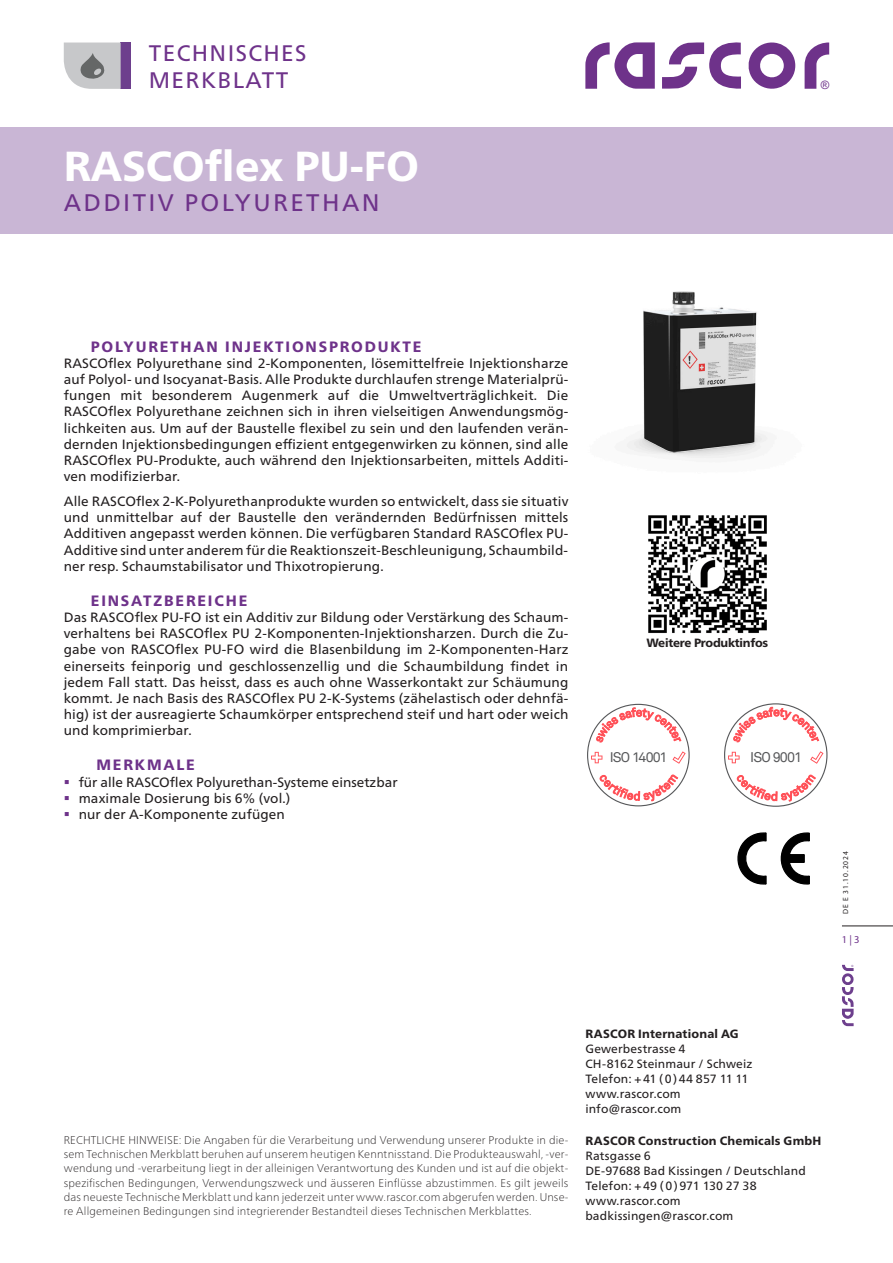
<style>
.page{position:relative;width:893px;height:1263px;background:#fff}
.page>*{position:absolute;margin:0;border:0;box-sizing:border-box;transform-origin:0 0}
.t1{font:800 42px "Frutiger Neue LT Pro";color:#fff}
.t2{font:24px "Frutiger Neue LT Pro";letter-spacing:.1em;color:#6e328a}
.t3{font:22.5px/27px "Frutiger Neue LT Pro";letter-spacing:.06em;color:#6e328a}
.t4{font:800 15px "Frutiger Neue LT Pro";letter-spacing:.12em;color:#6e328a}
.t5{font:14.1px "Akkurat TT";letter-spacing:-.055em;color:#57585a}
.t6{font:13.95px "Akkurat TT";letter-spacing:-.065em;color:#57585a}
.t7{font:13.5px/16.2px "Frutiger Neue LT Pro";letter-spacing:.01em;color:#231f20;text-align:justify}
.t8{font:12px/15px "Frutiger Neue LT Pro";letter-spacing:.01em;color:#231f20}
.t9{font:800 12px "Frutiger Neue LT Pro";letter-spacing:.015em;color:#231f20}
.t10{font:800 12px "Frutiger Neue LT Pro";letter-spacing:-.02em;color:#231f20}
.t11{font:11.55px "Arial";color:#6e328a}
.t12{font:100 11.25px/14.2px "Frutiger Neue LT Pro";letter-spacing:.015em;color:#231f20;text-align:justify}
.t13{font:10.5px "Myriad Pro";color:#6e328a}
.t14{font:7.5px "Myriad Pro";letter-spacing:.125em;color:#231f20}
.t15{font:2.85px "Arial";color:#6d3f8d}
.s1{color:#6e328a}
</style>
<div class="page">
<div style="left:0;top:128px;width:893px;height:106px;background:#c9b6d5"></div>
<svg style="left:805px;top:43px;width:24px;height:46px"></svg>
<svg style="left:585px;top:43px;width:70px;height:46px"></svg>
<svg style="left:662px;top:43px;width:133px;height:46px"></svg>
<div style="left:121px;top:43px;width:10px;height:46px;background:#6d3f8d"></div>
<svg style="left:64px;top:43px;width:57px;height:46px;background:#bcbdbf"></svg>
<hr style="left:842px;top:926px;width:51px;height:1px;background:#231f20">
<svg style="left:842px;top:965px;width:12px;height:61px"></svg>
<img style="left:626px;top:291px;width:142px;height:168px">
<svg style="left:737px;top:832px;width:30px;height:53px"></svg>
<svg style="left:780px;top:832px;width:30px;height:53px"></svg>
<img style="left:648px;top:515px;width:119px;height:118px">
<svg style="left:724px;top:703px;width:103px;height:104px"></svg>
<svg style="left:587px;top:704px;width:103px;height:102px"></svg>
<h3 class="t3" style="left:149px;top:39px;width:159px">TECHNISCHES<br>MERKBLATT</h3>
<h1 class="t1" style="left:64px;top:141px;width:357px">RASCOflex PU-FO</h1>
<h2 class="t2" style="left:64px;top:188px;width:317px">ADDITIV POLYURETHAN</h2>
<p class="t11" style="left:821px;top:77px;width:10px">®</p>
<p class="t4" style="left:91px;top:337px;width:332px">POLYURETHAN INJEKTIONSPRODUKTE</p>
<p class="t7" style="left:64px;top:355px;width:506px">RASCOflex Polyurethane sind 2-Komponenten, lösemittelfreie Injektionsharze auf Polyol- und Isocyanat-Basis. Alle Produkte durchlaufen strenge Materialprü&shy;fungen mit besonderem Augenmerk auf die Umweltverträglichkeit. Die RASCOflex Polyurethane zeichnen sich in ihren vielseitigen Anwendungsmög&shy;lichkeiten aus. Um auf der Baustelle flexibel zu sein und den laufenden verän&shy;dernden Injektionsbedingungen effizient entgegenwirken zu können, sind alle RASCOflex PU-Produkte, auch während den Injektionsarbeiten, mittels Additi&shy;ven modifizierbar.</p>
<p class="t7" style="left:64px;top:493px;width:506px">Alle RASCOflex 2-K-Polyurethanprodukte wurden so entwickelt, dass sie situativ und unmittelbar auf der Baustelle den verändernden Bedürfnissen mittels Additiven angepasst werden können. Die verfügbaren Standard RASCOflex PU-Additive sind unter anderem für die Reaktionszeit-Beschleunigung, Schaumbild&shy;ner resp. Schaumstabilisator und Thixotropierung.</p>
<p class="t4" style="left:91px;top:591px;width:158px">EINSATZBEREICHE</p>
<p class="t7" style="left:64px;top:609px;width:506px">Das RASCOflex PU-FO ist ein Additiv zur Bildung oder Verstärkung des Schaum&shy;verhaltens bei RASCOflex PU 2-Komponenten-Injektionsharzen. Durch die Zu&shy;gabe von RASCOflex PU-FO wird die Blasenbildung im 2-Komponenten-Harz einerseits feinporig und geschlossenzellig und die Schaumbildung findet in jedem Fall statt. Das heisst, dass es auch ohne Wasserkontakt zur Schäumung kommt. Je nach Basis des RASCOflex PU 2-K-Systems (zähelastisch oder dehnfä&shy;hig) ist der ausreagierte Schaumkörper entsprechend steif und hart oder weich und komprimierbar.</p>
<p class="t4" style="left:97px;top:756px;width:100px">MERKMALE</p>
<p class="t7" style="left:64px;top:773px;width:335px"><span class="s1">▪</span> für alle RASCOflex Polyurethan-Systeme einsetzbar</p>
<p class="t7" style="left:64px;top:790px;width:228px"><span class="s1">▪</span> maximale Dosierung bis 6% (vol.)</p>
<p class="t7" style="left:64px;top:806px;width:223px"><span class="s1">▪</span> nur der A-Komponente zufügen</p>
<p class="t10" style="left:646px;top:636px;width:123px">Weitere Produktinfos</p>
<p class="t6" style="left:610px;top:749px;width:59px">ISO 14001</p>
<p class="t5" style="left:750px;top:749px;width:53px">ISO 9001</p>
<p class="t14" style="left:841px;top:914px;width:64px;rotate:-90deg">DE E 31.10.2024</p>
<p class="t13" style="left:842px;top:933px;width:19px">1 | 3</p>
<p class="t15" style="left:851px;top:967px;width:4px;rotate:-90deg">®</p>
<p class="t12" style="left:64px;top:1133px;width:506px">RECHTLICHE HINWEISE: Die Angaben für die Verarbeitung und Verwendung unserer Produkte in die&shy;sem Technischen Merkblatt beruhen auf unserem heutigen Kenntnisstand. Die Produkteauswahl, -ver&shy;wendung und -verarbeitung liegt in der alleinigen Verantwortung des Kunden und ist auf die objekt&shy;spezifischen Bedingungen, Verwendungszweck und äusseren Einflüsse abzustimmen. Es gilt jeweils das neueste Technische Merkblatt und kann jederzeit unter www.rascor.com abgerufen werden. Unse&shy;re Allgemeinen Bedingungen sind integrierender Bestandteil dieses Technischen Merkblattes.</p>
<p class="t9" style="left:585px;top:1027px;width:155px">RASCOR International AG</p>
<p class="t8" style="left:585px;top:1041px;width:169px">Gewerbestrasse 4<br>CH-8162 Steinmaur / Schweiz<br>Telefon: +41 (0)44 857 11 11 www.rascor.com info@rascor.com</p>
<p class="t9" style="left:585px;top:1133px;width:237px">RASCOR Construction Chemicals GmbH</p>
<p class="t8" style="left:585px;top:1148px;width:222px">Ratsgasse 6<br>DE-97688 Bad Kissingen / Deutschland<br>Telefon: +49 (0)971 130 27 38 www.rascor.com badkissingen@rascor.com</p>
</div>
